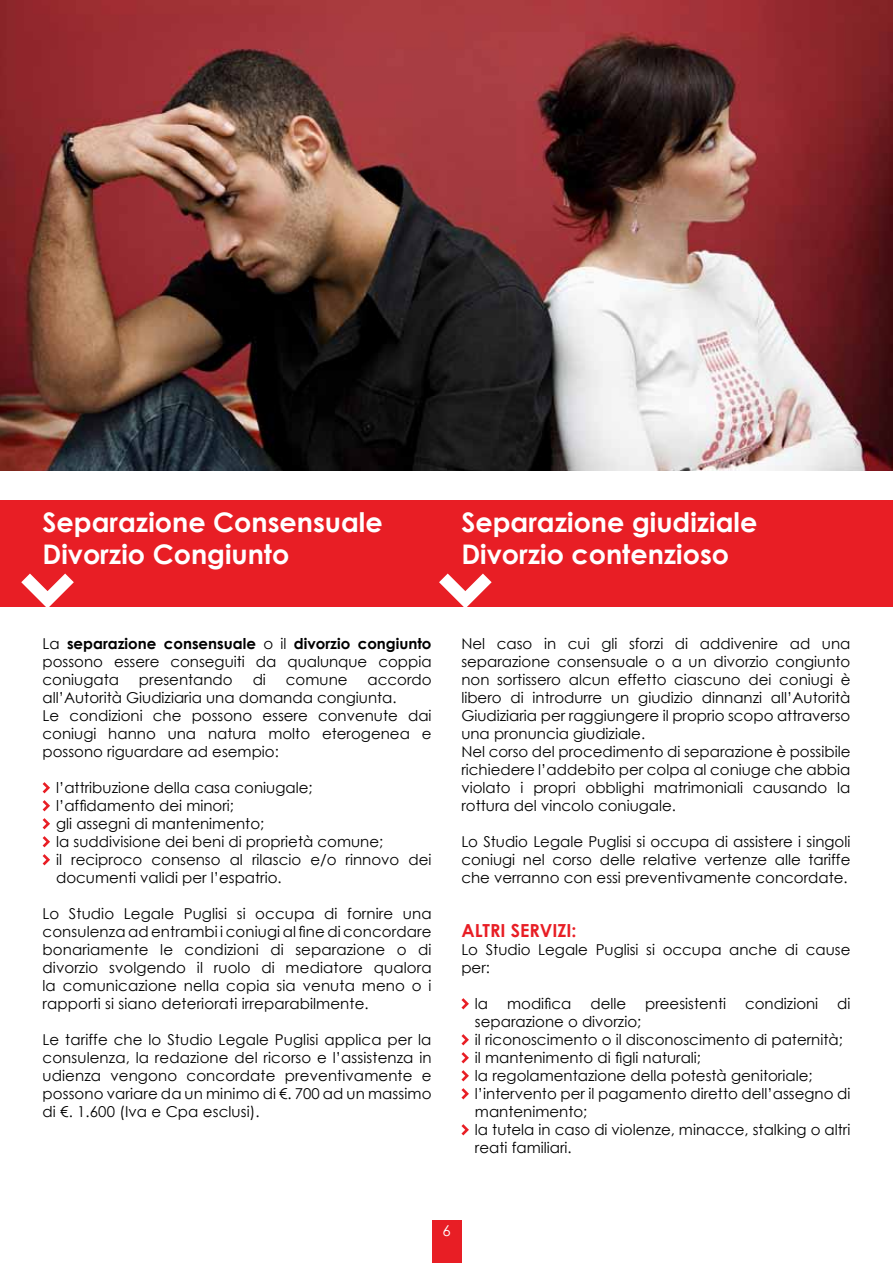
<style>
.page{position:relative;width:893px;height:1263px;background:#fff}
.page>*{position:absolute;margin:0;border:0;box-sizing:border-box;transform-origin:0 0}
.t1{font:700 27px/32.4px "Century Gothic";color:#fff}
.t2{font:700 18px "Century Gothic";color:#e81e25}
.t3{font:15px/18px "Century Gothic";color:#000}
.t4{font:15px "Century Gothic";color:#fff}
.s1{font-weight:700}
</style>
<div class="page">
<div style="left:432px;top:1220px;width:29px;height:43px;background:#e81e25"></div>
<img style="left:0;top:0;width:893px;height:471px">
<div style="left:0;top:501px;width:893px;height:106px;background:#e81e25"></div>
<svg style="left:439px;top:573px;width:53px;height:34px"></svg>
<svg style="left:21px;top:573px;width:53px;height:34px"></svg>
<svg style="left:461px;top:998px;width:8px;height:11px"></svg>
<svg style="left:461px;top:1034px;width:8px;height:11px"></svg>
<svg style="left:461px;top:1052px;width:8px;height:11px"></svg>
<svg style="left:461px;top:1070px;width:8px;height:11px"></svg>
<svg style="left:461px;top:1088px;width:8px;height:11px"></svg>
<svg style="left:461px;top:1124px;width:8px;height:11px"></svg>
<svg style="left:43px;top:782px;width:7px;height:11px"></svg>
<svg style="left:43px;top:800px;width:7px;height:11px"></svg>
<svg style="left:43px;top:818px;width:7px;height:11px"></svg>
<svg style="left:43px;top:836px;width:7px;height:11px"></svg>
<svg style="left:43px;top:854px;width:7px;height:11px"></svg>
<h1 class="t1" style="left:43px;top:504px;width:342px">Separazione Consensuale<br>Divorzio Congiunto</h1>
<p class="t3" style="left:43px;top:635px;width:391px;text-align:justify">La <span class="s1">separazione consensuale</span> o il <span class="s1">divorzio congiunto </span>possono essere conseguiti da qualunque coppia coniugata</p>
<p class="t3" style="left:139px;top:671px;width:95px">presentando</p>
<p class="t3" style="left:253px;top:671px;width:15px">di</p>
<p class="t3" style="left:286px;top:671px;width:63px">comune</p>
<p class="t3" style="left:43px;top:671px;width:391px;text-indent:325px">accordo all’Autorità Giudiziaria una domanda congiunta.<br>Le condizioni che possono essere convenute dai coniugi hanno una natura molto eterogenea e possono riguardare ad esempio:</p>
<p class="t3" style="left:56px;top:779px;width:377px">l’attribuzione della casa coniugale;<br>l’affidamento dei minori;<br>gli assegni di mantenimento;<br>la suddivisione dei beni di proprietà comune;<br>il reciproco consenso al rilascio e/o rinnovo dei documenti validi per l’espatrio.</p>
<p class="t3" style="left:43px;top:905px;width:391px;text-align:justify">Lo Studio Legale Puglisi si occupa di fornire una consulenza ad entrambi i coniugi al fine di concordare bonariamente le condizioni di separazione o di divorzio svolgendo il ruolo di mediatore qualora la comunicazione nella copia sia venuta meno o i rapporti si siano deteriorati irreparabilmente.</p>
<p class="t3" style="left:43px;top:1031px;width:391px;text-align:justify">Le tariffe che lo Studio Legale Puglisi applica per la consulenza, la redazione del ricorso e l’assistenza in udienza vengono concordate preventivamente e possono variare da un minimo di €. 700 ad un massimo di €. 1.600 (Iva e Cpa esclusi).</p>
<h1 class="t1" style="left:461px;top:504px;width:297px">Separazione giudiziale<br>Divorzio contenzioso</h1>
<p class="t3" style="left:461px;top:635px;width:391px">Nel caso in cui gli sforzi di addivenire ad una separazione consensuale o a un divorzio congiunto non sortissero alcun effetto ciascuno dei coniugi è libero di introdurre un giudizio dinnanzi all’Autorità Giudiziaria per raggiungere il proprio scopo attraverso una pronuncia giudiziale.<br>Nel corso del procedimento di separazione è possibile richiedere l’addebito per colpa al coniuge che abbia violato i propri obblighi matrimoniali causando la rottura del vincolo coniugale.</p>
<p class="t3" style="left:461px;top:833px;width:391px;text-align:justify">Lo Studio Legale Puglisi si occupa di assistere i singoli coniugi nel corso delle relative vertenze alle tariffe che verranno con essi preventivamente concordate.</p>
<p class="t2" style="left:461px;top:917px;width:117px">ALTRI SERVIZI:</p>
<p class="t3" style="left:461px;top:941px;width:391px">Lo Studio Legale Puglisi si occupa anche di cause per:</p>
<p class="t3" style="left:475px;top:995px;width:15px">la</p>
<p class="t3" style="left:507px;top:995px;width:66px">modifica</p>
<p class="t3" style="left:590px;top:995px;width:37px">delle</p>
<p class="t3" style="left:645px;top:995px;width:82px">preesistenti</p>
<p class="t3" style="left:745px;top:995px;width:75px">condizioni</p>
<p class="t3" style="left:837px;top:995px;width:15px">di</p>
<p class="t3" style="left:475px;top:1013px;width:377px">separazione o divorzio;<br>il riconoscimento o il disconoscimento di paternità; il mantenimento di figli naturali;<br>la regolamentazione della potestà genitoriale; l’intervento per il pagamento diretto dell’assegno di mantenimento;<br>la tutela in caso di violenze, minacce, stalking o altri reati familiari.</p>
<p class="t4" style="left:442px;top:1220px;width:10px">6</p>
</div>
